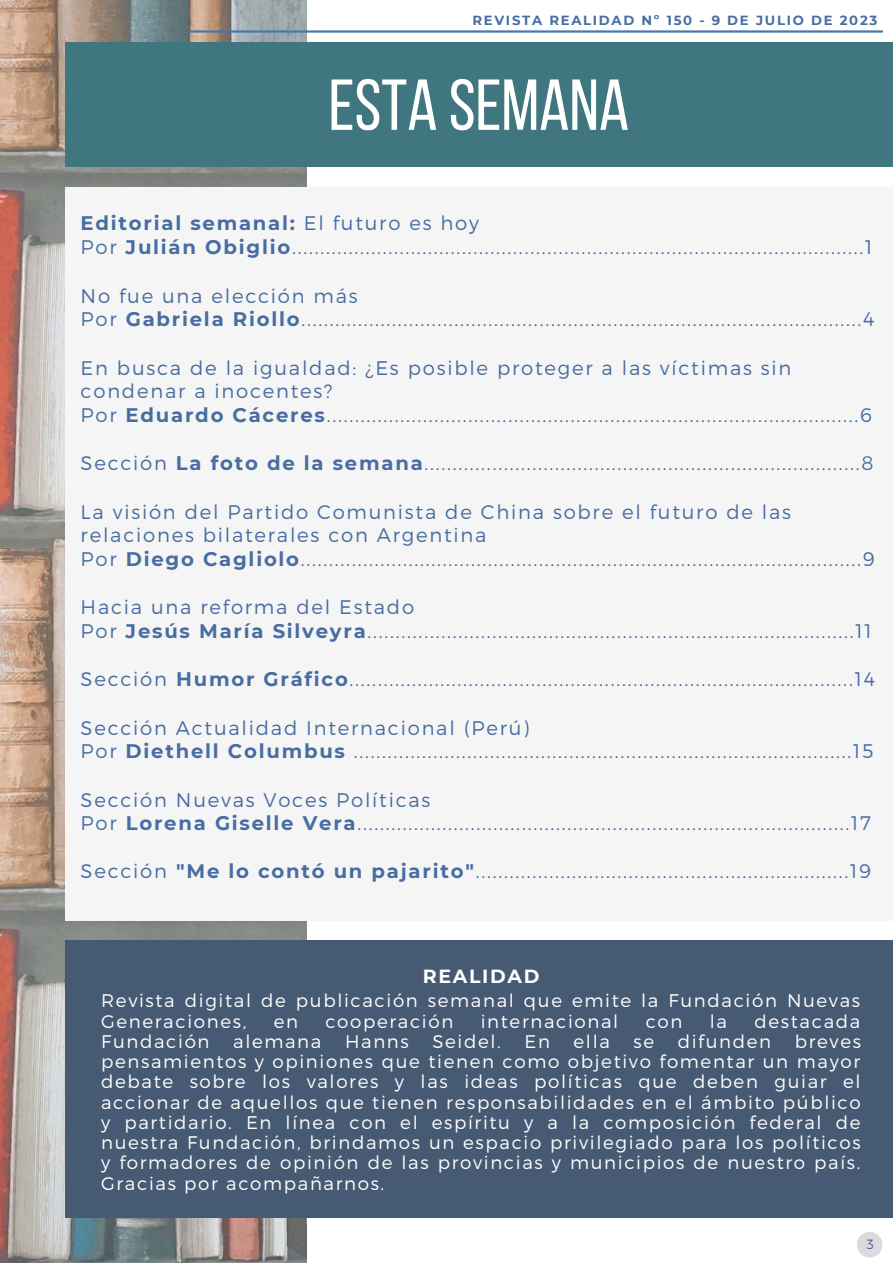
<style>
.page{position:relative;width:893px;height:1264px;background:#fff}
.page>*{position:absolute;margin:0;border:0;box-sizing:border-box;transform-origin:0 0}
.t1{font:72px "Bebas Neue";color:#fff}
.t2{font:300 19.65px/23.5px "Montserrat";letter-spacing:.09em;color:#476da2}
.t3{font:700 18.9px "Montserrat";letter-spacing:.09em;color:#fff}
.t4{font:300 18.3px/20.2px "Montserrat";letter-spacing:.09em;color:#fff}
.t5{font:300 13.5px "Montserrat";color:#42618b}
.t6{font:700 13.2px "Montserrat";letter-spacing:.13em;color:#476da2}
.s1{font-weight:700}
</style>
<div class="page">
<img style="left:0;top:0;width:306px;height:1262px">
<div style="left:65px;top:42px;width:827px;height:124px;background:#3f767f"></div>
<div style="left:65px;top:187px;width:827px;height:733px;background:#f6f5f5"></div>
<div style="left:856px;top:1231px;width:26px;height:26px;background:#dcdade;border-radius:50%"></div>
<div style="left:65px;top:940px;width:827px;height:278px;background:#465a74"></div>
<hr style="left:188px;top:30px;width:694px;height:3px;background:#4c75ad">
<p class="t6" style="left:472px;top:12px;width:406px">REVISTA REALIDAD Nº 150 - 9 DE JULIO DE 2023</p>
<h1 class="t1" style="left:328px;top:76px;width:302px">ESTA SEMANA</h1>
<p class="t2" style="left:81px;top:209px;width:793px;line-height:24.8px"><span class="s1">Editorial semanal:</span> El futuro es hoy<br>Por <span class="s1">Julián Obiglio</span>.....................................................................................................1</p>
<p class="t2" style="left:81px;top:283px;width:795px">No fue una elección más<br>Por <span class="s1">Gabriela Riollo</span>...................................................................................................4</p>
<p class="t2" style="left:81px;top:355px;width:792px">En busca de la igualdad: ¿Es posible proteger a las víctimas sin condenar a inocentes?<br>Por <span class="s1">Eduardo Cáceres</span>..............................................................................................6</p>
<p class="t2" style="left:81px;top:450px;width:794px">Sección <span class="s1">La foto de la semana</span>.............................................................................8</p>
<p class="t2" style="left:81px;top:499px;width:795px">La visión del Partido Comunista de China sobre el futuro de las relaciones bilaterales con Argentina<br>Por <span class="s1">Diego Cagliolo</span>...................................................................................................9</p>
<p class="t2" style="left:81px;top:594px;width:792px">Hacia una reforma del Estado<br>Por <span class="s1">Jesús María Silveyra</span>......................................................................................11</p>
<p class="t2" style="left:81px;top:666px;width:795px">Sección <span class="s1">Humor Gráfico</span>.........................................................................................14</p>
<p class="t2" style="left:81px;top:714px;width:794px">Sección Actualidad Internacional (Perú)<br>Por <span class="s1">Diethell Columbus</span> ........................................................................................15</p>
<p class="t2" style="left:81px;top:786px;width:791px">Sección Nuevas Voces Políticas<br>Por <span class="s1">Lorena Giselle Vera</span>.......................................................................................17</p>
<p class="t2" style="left:81px;top:858px;width:791px">Sección <span class="s1">"Me lo contó un pajarito"</span>..................................................................19</p>
<p class="t3" style="left:422px;top:964px;width:118px">REALIDAD</p>
<p class="t4" style="left:101px;top:989px;width:760px">Revista digital de publicación semanal que emite la Fundación Nuevas<br>Generaciones,</p>
<p class="t4" style="left:274px;top:1010px;width:26px">en</p>
<p class="t4" style="left:325px;top:1010px;width:129px">cooperación</p>
<p class="t4" style="left:480px;top:1010px;width:139px">internacional</p>
<p class="t4" style="left:645px;top:1010px;width:38px">con</p>
<p class="t4" style="left:710px;top:1010px;width:19px">la</p>
<p class="t4" style="left:754px;top:1010px;width:107px">destacada</p>
<p class="t4" style="left:101px;top:1030px;width:110px">Fundación</p>
<p class="t4" style="left:233px;top:1030px;width:90px">alemana</p>
<p class="t4" style="left:345px;top:1030px;width:65px">Hanns</p>
<p class="t4" style="left:432px;top:1030px;width:70px">Seidel.</p>
<p class="t4" style="left:524px;top:1030px;width:27px">En</p>
<p class="t4" style="left:573px;top:1030px;width:38px">ella</p>
<p class="t4" style="left:633px;top:1030px;width:22px">se</p>
<p class="t4" style="left:677px;top:1030px;width:95px">difunden</p>
<p class="t4" style="left:101px;top:1030px;width:761px;text-align:justify;text-indent:693px">breves pensamientos y opiniones que tienen como objetivo fomentar un mayor debate sobre los valores y las ideas políticas que deben guiar el accionar de aquellos que tienen responsabilidades en el ámbito público y partidario. En línea con el espíritu y a la composición federal de nuestra Fundación, brindamos un espacio privilegiado para los políticos y formadores de opinión de las provincias y municipios de nuestro país.<br>Gracias por acompañarnos.</p>
<p class="t5" style="left:866px;top:1235px;width:9px">3</p>
</div>
